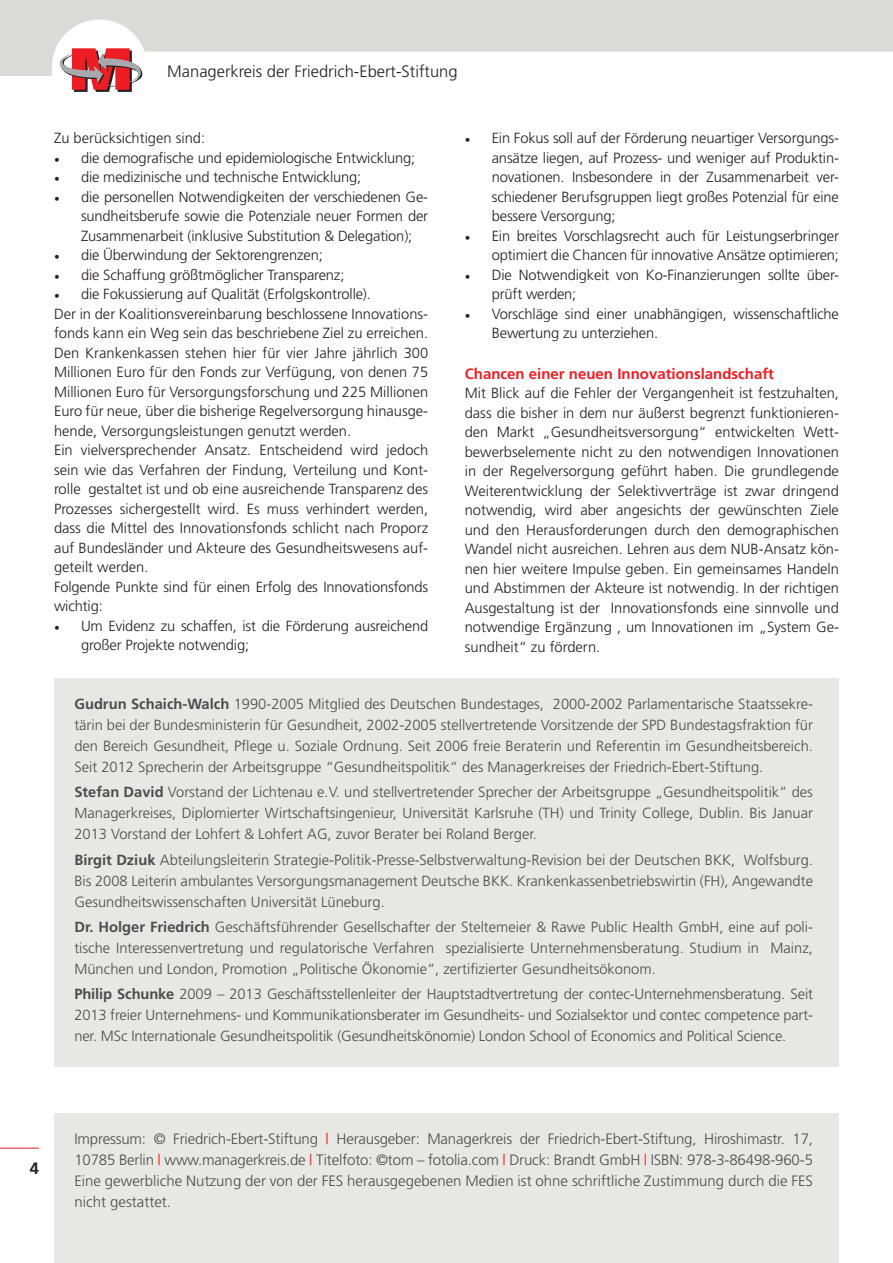
<style>
.page{position:relative;width:893px;height:1263px;background:#fff}
.page>*{position:absolute;margin:0;border:0;box-sizing:border-box;transform-origin:0 0}
.t1{font:300 16.5px "Frutiger";color:#231f20}
.t2{font:700 16.5px "Frutiger";color:#231f20}
.t3{font:300 15px/21px "Frutiger";color:#4b4c4d;text-align:justify}
.t4{font:700 15px "Frutiger";color:#ee1d23}
.t5{font:300 14.7px/19.5px "Frutiger";letter-spacing:-.01em;color:#231f20}
.t6{font:300 14.7px/21px "Frutiger";color:#4b4c4d;text-align:justify}
.s1{font-family:"Minion Pro";font-weight:400}
.s2{font-weight:700}
.s3{color:#ee1d23}
</style>
<div class="page">
<div style="left:0;top:0;width:893px;height:76px;background:#dadad6"></div>
<div style="left:52px;top:24px;width:95px;height:95px;background:#fff;border-radius:50%"></div>
<div style="left:52px;top:20px;width:95px;height:95px;background:#fff;border-radius:50%"></div>
<svg style="left:54px;top:48px;width:839px;height:44px"></svg>
<div style="left:54px;top:1113px;width:785px;height:150px;background:#e7e7e4"></div>
<hr style="left:0;top:1148px;width:39px;height:1px;background:#ee1d23">
<div style="left:54px;top:678px;width:785px;height:389px;background:#e7e7e4"></div>
<p class="t1" style="left:167px;top:65px;width:292px">Managerkreis der Friedrich-Ebert-Stiftung</p>
<p class="t5" style="left:54px;top:130px;width:153px">Zu berücksichtigen sind:</p>
<p class="t5" style="left:54px;top:149px;width:363px"><span class="s1">•</span> die demografische und epidemiologische Entwicklung;</p>
<p class="t5" style="left:54px;top:169px;width:309px"><span class="s1">•</span> die medizinische und technische Entwicklung;</p>
<p class="t5" style="left:81px;top:188px;width:349px;text-align:justify;text-indent:-27px"><span class="s1">•</span> die personellen Notwendigkeiten der verschiedenen Ge&shy;sundheitsberufe sowie die Potenziale neuer Formen der Zusammenarbeit (inklusive Substitution &amp; Delegation);</p>
<p class="t5" style="left:54px;top:247px;width:270px"><span class="s1">•</span> die Überwindung der Sektorengrenzen;</p>
<p class="t5" style="left:54px;top:266px;width:292px"><span class="s1">•</span> die Schaffung größtmöglicher Transparenz;</p>
<p class="t5" style="left:54px;top:286px;width:376px"><span class="s1">•</span> die Fokussierung auf Qualität (Erfolgskontrolle).<br>Der in der Koalitionsvereinbarung beschlossene Innovations&shy;fonds kann ein Weg sein das beschriebene Ziel zu erreichen.<br>Den Krankenkassen stehen hier für vier Jahre jährlich 300<br>Millionen Euro für den Fonds zur Verfügung, von denen 75<br>Millionen Euro für Versorgungsforschung und 225 Millionen Euro für neue, über die bisherige Regelversorgung hinausge&shy;hende, Versorgungsleistungen genutzt werden.<br>Ein vielversprechender Ansatz. Entscheidend wird jedoch sein wie das Verfahren der Findung, Verteilung und Kont&shy;rolle gestaltet ist und ob eine ausreichende Transparenz des Prozesses sichergestellt wird. Es muss verhindert werden, dass die Mittel des Innovationsfonds schlicht nach Proporz auf Bundesländer und Akteure des Gesundheitswesens auf&shy;geteilt werden.<br>Folgende Punkte sind für einen Erfolg des Innovationsfonds wichtig:</p>
<p class="t5" style="left:81px;top:617px;width:349px;text-indent:-27px"><span class="s1">•</span> Um Evidenz zu schaffen, ist die Förderung ausreichend großer Projekte notwendig;</p>
<p class="t5" style="left:492px;top:130px;width:349px;text-align:justify;text-indent:-27px"><span class="s1">•</span> Ein Fokus soll auf der Förderung neuartiger Versorgungs&shy;ansätze liegen, auf Prozess- und weniger auf Produktin&shy;novationen. Insbesondere in der Zusammenarbeit ver&shy;schiedener Berufsgruppen liegt großes Potenzial für eine bessere Versorgung;</p>
<p class="t5" style="left:465px;top:227px;width:376px;text-align:right"><span class="s1">•</span> Ein breites Vorschlagsrecht auch für Leistungserbringer optimiert die Chancen für innovative Ansätze optimieren;</p>
<p class="t5" style="left:492px;top:266px;width:349px;text-indent:-27px"><span class="s1">•</span> Die Notwendigkeit von Ko-Finanzierungen sollte über&shy;prüft werden;</p>
<p class="t5" style="left:492px;top:305px;width:349px;text-indent:-27px"><span class="s1">•</span> Vorschläge sind einer unabhängigen, wissenschaftliche<br>Bewertung zu unterziehen.</p>
<p class="t4" style="left:465px;top:368px;width:311px">Chancen einer neuen Innovationslandschaft</p>
<p class="t5" style="left:465px;top:385px;width:376px;text-align:justify">Mit Blick auf die Fehler der Vergangenheit ist festzuhalten, dass die bisher in dem nur äußerst begrenzt funktionieren&shy;den Markt „Gesundheitsversorgung“ entwickelten Wett&shy;bewerbselemente nicht zu den notwendigen Innovationen in der Regelversorgung geführt haben. Die grundlegende Weiterentwicklung der Selektivverträge ist zwar dringend notwendig, wird aber angesichts der gewünschten Ziele und den Herausforderungen durch den demographischen Wandel nicht ausreichen. Lehren aus dem NUB-Ansatz kön&shy;nen hier weitere Impulse geben. Ein gemeinsames Handeln und Abstimmen der Akteure ist notwendig. In der richtigen Ausgestaltung ist der Innovationsfonds eine sinnvolle und notwendige Ergänzung , um Innovationen im „System Ge&shy;sundheit“ zu fördern.</p>
<p class="t6" style="left:74px;top:695px;width:740px"><span class="s2">Gudrun Schaich-Walch</span> 1990-2005 Mitglied des Deutschen Bundestages, 2000-2002 Parlamentarische Staatssekre&shy;tärin bei der Bundesministerin für Gesundheit, 2002-2005 stellvertretende Vorsitzende der SPD Bundestagsfraktion für den Bereich Gesundheit, Pflege u. Soziale Ordnung. Seit 2006 freie Beraterin und Referentin im Gesundheitsbereich.<br>Seit 2012 Sprecherin der Arbeitsgruppe “Gesundheitspolitik“ des Managerkreises der Friedrich-Ebert-Stiftung.</p>
<p class="t6" style="left:74px;top:783px;width:740px"><span class="s2">Stefan David</span> Vorstand der Lichtenau e.V. und stellvertretender Sprecher der Arbeitsgruppe „Gesundheitspolitik“ des Managerkreises, Diplomierter Wirtschaftsingenieur, Universität Karlsruhe (TH) und Trinity College, Dublin. Bis Januar 2013 Vorstand der Lohfert &amp; Lohfert AG, zuvor Berater bei Roland Berger.</p>
<p class="t6" style="left:74px;top:850px;width:740px"><span class="s2">Birgit Dziuk</span> Abteilungsleiterin Strategie-Politik-Presse-Selbstverwaltung-Revision bei der Deutschen BKK, Wolfsburg.<br>Bis 2008 Leiterin ambulantes Versorgungsmanagement Deutsche BKK. Krankenkassenbetriebswirtin (FH), Angewandte Gesundheitswissenschaften Universität Lüneburg.</p>
<p class="t6" style="left:74px;top:917px;width:740px"><span class="s2">Dr. Holger Friedrich</span> Geschäftsführender Gesellschafter der Steltemeier &amp; Rawe Public Health GmbH, eine auf poli&shy;tische Interessenvertretung und regulatorische Verfahren spezialisierte Unternehmensberatung. Studium in Mainz, München und London, Promotion „Politische Ökonomie“, zertifizierter Gesundheitsökonom.</p>
<p class="t6" style="left:74px;top:985px;width:740px"><span class="s2">Philip Schunke</span> 2009 – 2013 Geschäftsstellenleiter der Hauptstadtvertretung der contec-Unternehmensberatung. Seit 2013 freier Unternehmens- und Kommunikationsberater im Gesundheits- und Sozialsektor und contec competence part&shy;ner. MSc Internationale Gesundheitspolitik (Gesundheitskönomie) London School of Economics and Political Science.</p>
<p class="t2" style="left:30px;top:1161px;width:11px">4</p>
<p class="t3" style="left:74px;top:1129px;width:740px">Impressum: © Friedrich-Ebert-Stiftung <span class="s3">|</span> Herausgeber: Managerkreis der Friedrich-Ebert-Stiftung, Hiroshimastr. 17, 10785 Berlin <span class="s3">|</span> www.managerkreis.de <span class="s3">|</span> Titelfoto: ©tom – fotolia.com <span class="s3">|</span> Druck: Brandt GmbH <span class="s3">|</span> ISBN: 978-3-86498-960-5<br>Eine gewerbliche Nutzung der von der FES herausgegebenen Medien ist ohne schriftliche Zustimmung durch die FES nicht gestattet.</p>
</div>
